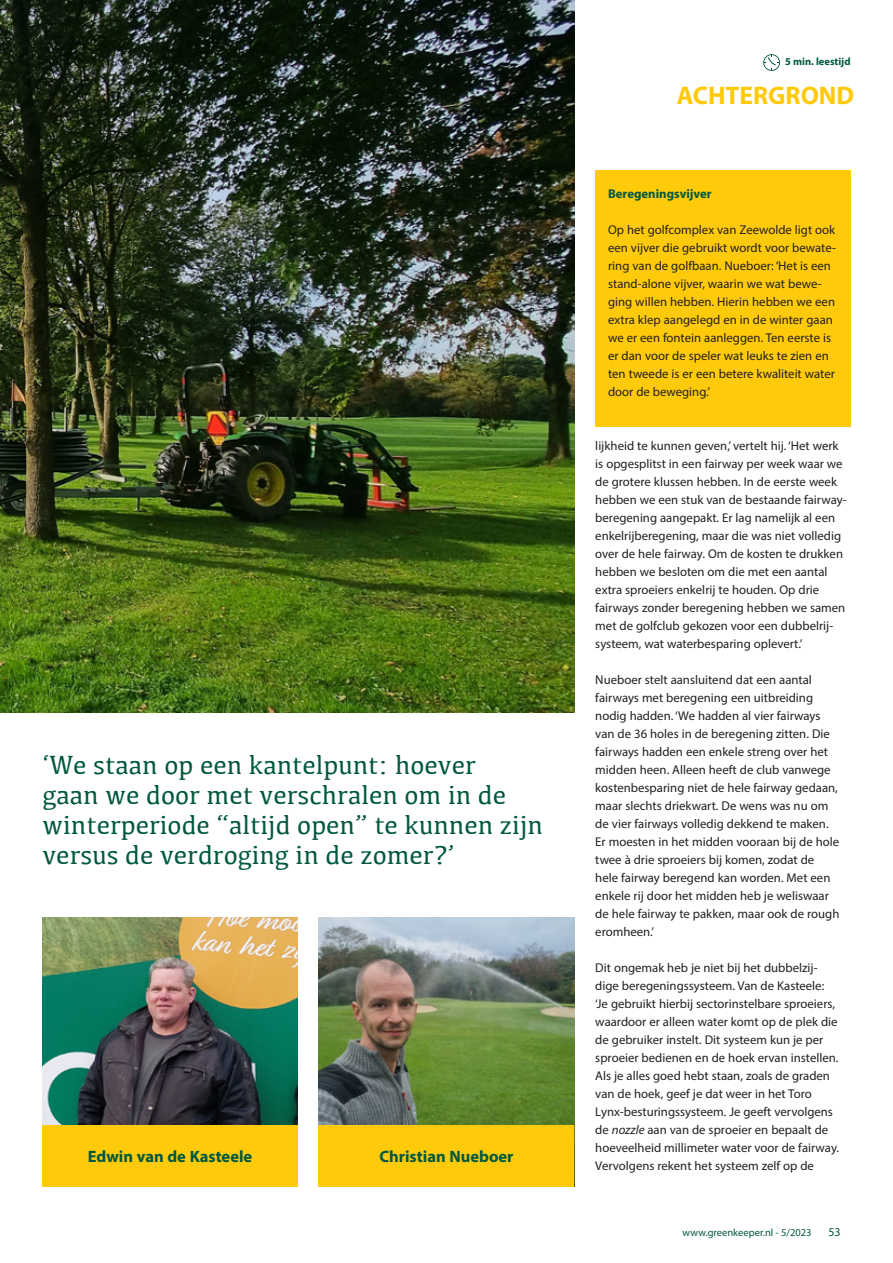
<style>
.page{position:relative;width:893px;height:1263px;background:#fff}
.page>*{position:absolute;margin:0;border:0;box-sizing:border-box;transform-origin:0 0}
.t1{font:27px/30px "Kefa";color:#005840}
.t2{font:700 25.5px "Myriad Pro";color:#feca0a}
.t3{font:700 16.5px "Myriad Pro";color:#005840}
.t4{font:12.75px/18px "Myriad Pro";color:#231f20}
.t5{font:700 12.75px "Myriad Pro";color:#005840}
.t6{font:12px "Myriad Pro";color:#005840}
.t7{font:10.5px "Myriad Pro";color:#005840}
.t8{font:700 10.5px "Myriad Pro";color:#005840}
.s1{font-style:italic}
</style>
<div class="page">
<img style="left:0;top:0;width:574px;height:712px">
<div style="left:595px;top:170px;width:255px;height:257px;background:#feca0a"></div>
<svg style="left:763px;top:54px;width:17px;height:17px"></svg>
<img style="left:43px;top:917px;width:255px;height:207px">
<img style="left:319px;top:917px;width:255px;height:207px">
<div style="left:43px;top:1124px;width:255px;height:62px;background:#feca0a"></div>
<div style="left:319px;top:1124px;width:255px;height:62px;background:#feca0a"></div>
<h1 class="t1" style="left:43px;top:749px;width:502px">‘We staan op een kantelpunt: hoever<br>gaan we door met verschralen om in de winterperiode “altijd open” te kunnen zijn versus de verdroging in de zomer?’</h1>
<p class="t3" style="left:88px;top:1145px;width:166px">Edwin van de Kasteele</p>
<p class="t3" style="left:379px;top:1145px;width:136px">Christian Nueboer</p>
<p class="t8" style="left:785px;top:55px;width:67px">5 min. leestijd</p>
<h2 class="t2" style="left:677px;top:79px;width:179px">ACHTERGROND</h2>
<p class="t5" style="left:608px;top:185px;width:105px">Beregeningsvijver</p>
<p class="t4" style="left:608px;top:221px;width:229px">Op het golfcomplex van Zeewolde ligt ook een vijver die gebruikt wordt voor bewate&shy;ring van de golfbaan. Nueboer: ‘Het is een stand-alone vijver, waarin we wat bewe&shy;ging willen hebben. Hierin hebben we een extra klep aangelegd en in de winter gaan we er een fontein aanleggen. Ten eerste is er dan voor de speler wat leuks te zien en ten tweede is er een betere kwaliteit water door de beweging.’</p>
<p class="t4" style="left:595px;top:437px;width:253px">lijkheid te kunnen geven,’ vertelt hij. ‘Het werk is opgesplitst in een fairway per week waar we de grotere klussen hebben. In de eerste week hebben we een stuk van de bestaande fairway&shy;beregening aangepakt. Er lag namelijk al een enkelrijberegening, maar die was niet volledig over de hele fairway. Om de kosten te drukken hebben we besloten om die met een aantal extra sproeiers enkelrij te houden. Op drie fairways zonder beregening hebben we samen met de golfclub gekozen voor een dubbelrij&shy;systeem, wat waterbesparing oplevert.’</p>
<p class="t4" style="left:595px;top:671px;width:246px">Nueboer stelt aansluitend dat een aantal fairways met beregening een uitbreiding nodig hadden. ‘We hadden al vier fairways van de 36 holes in de beregening zitten. Die fairways hadden een enkele streng over het midden heen. Alleen heeft de club vanwege kostenbesparing niet de hele fairway gedaan, maar slechts driekwart. De wens was nu om de vier fairways volledig dekkend te maken.<br>Er moesten in het midden vooraan bij de hole twee à drie sproeiers bij komen, zodat de hele fairway beregend kan worden. Met een enkele rij door het midden heb je weliswaar de hele fairway te pakken, maar ook de rough eromheen.’</p>
<p class="t4" style="left:595px;top:959px;width:245px">Dit ongemak heb je niet bij het dubbelzij&shy;dige beregeningssysteem. Van de Kasteele: ‘Je gebruikt hierbij sectorinstelbare sproeiers, waardoor er alleen water komt op de plek die de gebruiker instelt. Dit systeem kun je per sproeier bedienen en de hoek ervan instellen.<br>Als je alles goed hebt staan, zoals de graden van de hoek, geef je dat weer in het Toro Lynx-besturingssysteem. Je geeft vervolgens de <span class="s1">nozzle</span> aan van de sproeier en bepaalt de hoeveelheid millimeter water voor de fairway.<br>Vervolgens rekent het systeem zelf op de</p>
<p class="t7" style="left:683px;top:1226px;width:130px">www.greenkeeper.nl - 5/2023</p>
<p class="t6" style="left:828px;top:1224px;width:14px">53</p>
</div>
